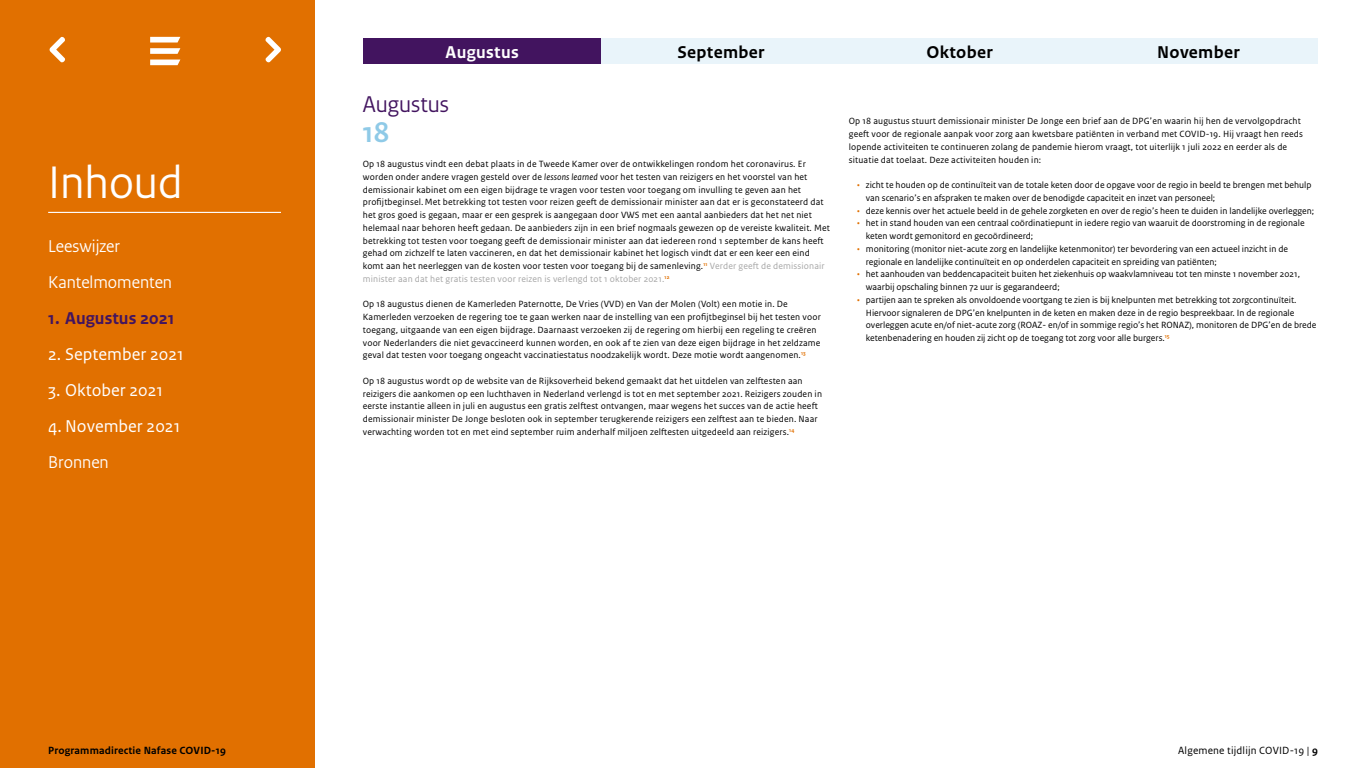
<style>
.page{position:relative;width:1366px;height:768px;background:#fff}
.page>*{position:absolute;margin:0;border:0;box-sizing:border-box;transform-origin:0 0}
.Kop_1{font:48px "Rijksoverheid Sans Heading";color:#fff}
.Dag{font:700 30px "Rijksoverheid Sans Heading";color:#8fcae7}
.Maand{font:24px "Rijksoverheid Sans Heading";color:#42145f}
.Kop_2{font:18px "Rijksoverheid Sans Heading";color:#fff}
.Kop_2_genummerd-1{font:18px "Rijksoverheid Sans Text";color:#fff}
.Maand_Zwart{font:700 18px "Rijksoverheid Sans Text";letter-spacing:.015em;color:#000}
.Kop_2_genummerd-1a{font:18px "Rijksoverheid Sans Text";color:#fff}
.Kop_2_genummerd-1-2{font:700 18px "Rijksoverheid Sans Text";color:#42145f}
.Maand_Wit{font:700 18px "Rijksoverheid Sans Text";letter-spacing:.015em;color:#fff}
.t1{font:700 11px "Rijksoverheid Sans Text";letter-spacing:.015em;color:#000}
.t2{font:11px "Rijksoverheid Sans Text";letter-spacing:.015em;color:#000}
.Plat{font:9.5px/12.8px "Rijksoverheid Sans Text";letter-spacing:.015em;color:#000}
.s1{font-style:italic}
.s2{color:#a6a6a6}
.s3{color:#e17000}
.s4{font-weight:700}
</style>
<div class="page">
<div style="left:0;top:0;width:315px;height:768px;background:#e17000"></div>
<hr style="left:48px;top:212px;width:233px;height:1px;background:#fff">
<svg style="left:150px;top:37px;width:30px;height:17px"></svg>
<svg style="left:150px;top:60px;width:30px;height:5px"></svg>
<svg style="left:49px;top:36px;width:16px;height:27px"></svg>
<svg style="left:265px;top:36px;width:16px;height:27px"></svg>
<div style="left:363px;top:38px;width:239px;height:26px;background:#42145f"></div>
<div style="left:602px;top:38px;width:238px;height:26px;background:#e9f4fa"></div>
<div style="left:840px;top:38px;width:239px;height:26px;background:#e9f4fa"></div>
<div style="left:1079px;top:38px;width:239px;height:26px;background:#e9f4fa"></div>
<h1 class="Kop_1" style="left:48px;top:154px;width:136px">Inhoud</h1>
<h2 class="Kop_2" style="left:48px;top:236px;width:73px">Leeswijzer</h2>
<h2 class="Kop_2" style="left:48px;top:272px;width:125px">Kantelmomenten</h2>
<h2 class="Kop_2_genummerd-1-2" style="left:48px;top:308px;width:128px">1. Augustus 2021</h2>
<h2 class="Kop_2_genummerd-1a" style="left:48px;top:344px;width:137px">2. September 2021</h2>
<h2 class="Kop_2_genummerd-1" style="left:48px;top:380px;width:116px">3. Oktober 2021</h2>
<h2 class="Kop_2_genummerd-1" style="left:48px;top:416px;width:134px">4. November 2021</h2>
<h2 class="Kop_2" style="left:48px;top:452px;width:62px">Bronnen</h2>
<p class="Maand_Wit" style="left:446px;top:42px;width:75px">Augustus</p>
<p class="Maand_Zwart" style="left:678px;top:42px;width:88px">September</p>
<p class="Maand_Zwart" style="left:927px;top:42px;width:68px">Oktober</p>
<p class="Maand_Zwart" style="left:1157px;top:42px;width:84px">November</p>
<h1 class="Maand" style="left:363px;top:90px;width:88px">Augustus</h1>
<h2 class="Dag" style="left:363px;top:115px;width:28px">18</h2>
<p class="Plat" style="left:363px;top:158px;width:469px">Op 18 augustus vindt een debat plaats in de Tweede Kamer over de ontwikkelingen rondom het coronavirus. Er worden onder andere vragen gesteld over de <span class="s1">lessons learned</span> voor het testen van reizigers en het voorstel van het demissionair kabinet om een eigen bijdrage te vragen voor testen voor toegang om invulling te geven aan het profijtbeginsel. Met betrekking tot testen voor reizen geeft de demissionair minister aan dat er is geconstateerd dat het gros goed is gegaan, maar er een gesprek is aangegaan door VWS met een aantal aanbieders dat het net niet helemaal naar behoren heeft gedaan. De aanbieders zijn in een brief nogmaals gewezen op de vereiste kwaliteit. Met betrekking tot testen voor toegang geeft de demissionair minister aan dat iedereen rond 1 september de kans heeft gehad om zichzelf te laten vaccineren, en dat het demissionair kabinet het logisch vindt dat er een keer een eind komt aan het neerleggen van de kosten voor testen voor toegang bij de samenleving.<sup>11</sup> <span class="s2">Verder geeft de demissionair minister aan dat het gratis testen voor reizen is verlengd tot 1 oktober 2021.</span><sup>12</sup></p>
<p class="Plat" style="left:363px;top:298px;width:460px">Op 18 augustus dienen de Kamerleden Paternotte, De Vries (VVD) en Van der Molen (Volt) een motie in. De Kamerleden verzoeken de regering toe te gaan werken naar de instelling van een profijtbeginsel bij het testen voor toegang, uitgaande van een eigen bijdrage. Daarnaast verzoeken zij de regering om hierbij een regeling te creëren voor Nederlanders die niet gevaccineerd kunnen worden, en ook af te zien van deze eigen bijdrage in het zeldzame geval dat testen voor toegang ongeacht vaccinatiestatus noodzakelijk wordt. Deze motie wordt aangenomen.<sup>13</sup></p>
<p class="Plat" style="left:363px;top:375px;width:461px">Op 18 augustus wordt op de website van de Rijksoverheid bekend gemaakt dat het uitdelen van zelftesten aan reizigers die aankomen op een luchthaven in Nederland verlengd is tot en met september 2021. Reizigers zouden in eerste instantie alleen in juli en augustus een gratis zelftest ontvangen, maar wegens het succes van de actie heeft demissionair minister De Jonge besloten ook in september terugkerende reizigers een zelftest aan te bieden. Naar verwachting worden tot en met eind september ruim anderhalf miljoen zelftesten uitgedeeld aan reizigers.<sup>14</sup></p>
<p class="Plat" style="left:849px;top:115px;width:456px">Op 18 augustus stuurt demissionair minister De Jonge een brief aan de DPG’en waarin hij hen de vervolgopdracht geeft voor de regionale aanpak voor zorg aan kwetsbare patiënten in verband met COVID-19. Hij vraagt hen reeds lopende activiteiten te continueren zolang de pandemie hierom vraagt, tot uiterlijk 1 juli 2022 en eerder als de situatie dat toelaat. Deze activiteiten houden in:</p>
<p class="Plat" style="left:866px;top:179px;width:447px;text-indent:-9px"><span class="s3">•</span> zicht te houden op de continuïteit van de totale keten door de opgave voor de regio in beeld te brengen met behulp van scenario’s en afspraken te maken over de benodigde capaciteit en inzet van personeel;</p>
<p class="Plat" style="left:857px;top:204px;width:458px"><span class="s3">•</span> deze kennis over het actuele beeld in de gehele zorgketen en over de regio’s heen te duiden in landelijke overleggen;</p>
<p class="Plat" style="left:866px;top:217px;width:440px;text-indent:-9px"><span class="s3">•</span> het in stand houden van een centraal coördinatiepunt in iedere regio van waaruit de doorstroming in de regionale keten wordt gemonitord en gecoördineerd;</p>
<p class="Plat" style="left:866px;top:243px;width:424px;text-indent:-9px"><span class="s3">•</span> monitoring (monitor niet-acute zorg en landelijke ketenmonitor) ter bevordering van een actueel inzicht in de regionale en landelijke continuïteit en op onderdelen capaciteit en spreiding van patiënten;</p>
<p class="Plat" style="left:866px;top:268px;width:436px;text-indent:-9px"><span class="s3">•</span> het aanhouden van beddencapaciteit buiten het ziekenhuis op waakvlamniveau tot ten minste 1 november 2021, waarbij opschaling binnen 72 uur is gegarandeerd;</p>
<p class="Plat" style="left:866px;top:294px;width:452px;text-indent:-9px"><span class="s3">•</span> partijen aan te spreken als onvoldoende voortgang te zien is bij knelpunten met betrekking tot zorgcontinuïteit.<br>Hiervoor signaleren de DPG’en knelpunten in de keten en maken deze in de regio bespreekbaar. In de regionale overleggen acute en/of niet-acute zorg (ROAZ- en/of in sommige regio’s het RONAZ), monitoren de DPG’en de brede ketenbenadering en houden zij zicht op de toegang tot zorg voor alle burgers.<sup>15</sup></p>
<p class="t1" style="left:48px;top:744px;width:179px">Programmadirectie Nafase COVID-19</p>
<p class="t2" style="left:1178px;top:744px;width:141px">Algemene tijdlijn COVID-19 | <span class="s4">9</span></p>
</div>
